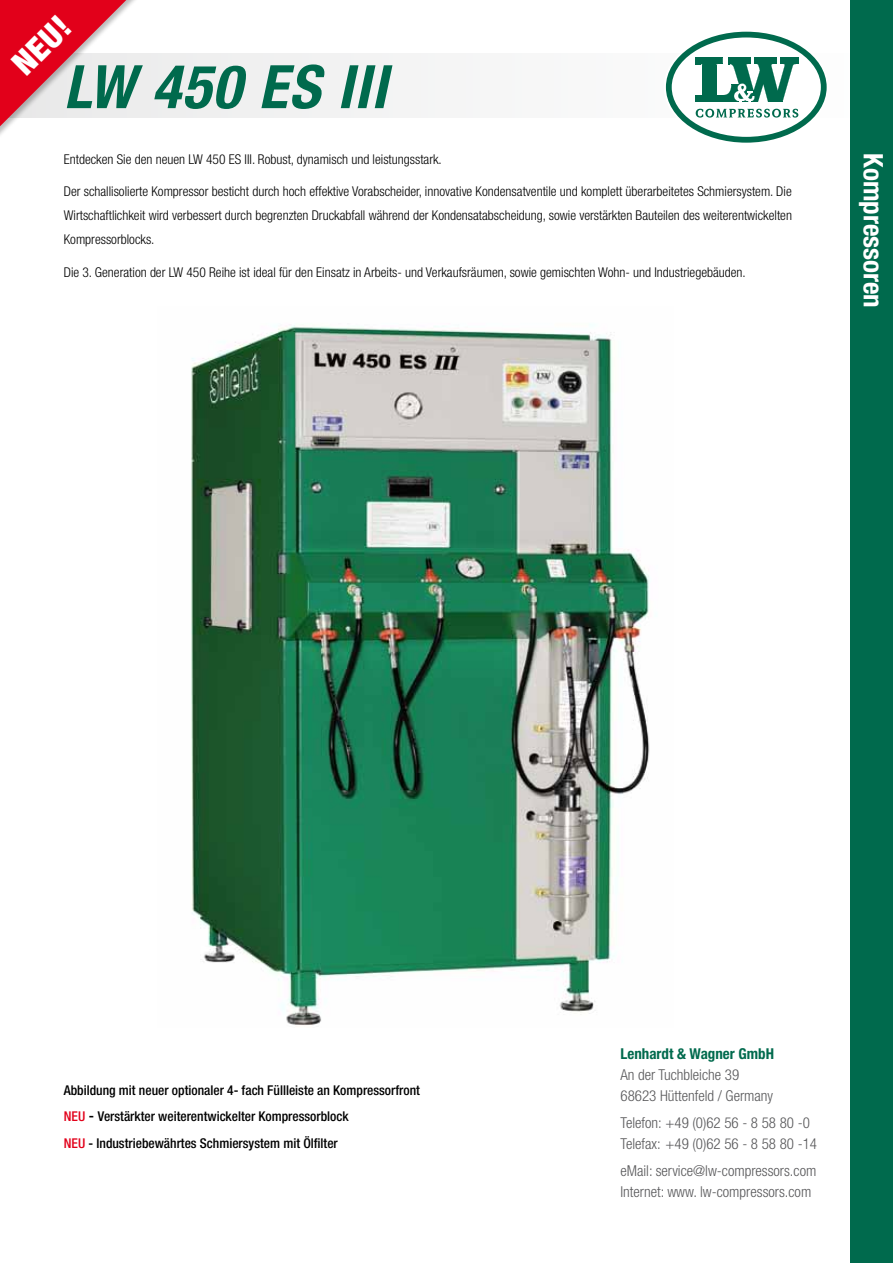
<style>
.page{position:relative;width:893px;height:1263px;background:#fff}
.page>*{position:absolute;margin:0;border:0;box-sizing:border-box;transform-origin:0 0}
.t1{font:italic 700 condensed 60px "Helvetica Neue";letter-spacing:.025em;color:#006a4d}
.t2{font:900 condensed 33px "Helvetica Neue";color:#fff}
.t3{font:700 condensed 27px "Helvetica Neue";color:#fff}
.t4{font:300 condensed 15px/21px "Helvetica Neue";color:#58585a}
.t5{font:700 condensed 15px "Helvetica Neue";color:#006a4d}
.t6{font:300 condensed 13.5px/24px "Helvetica Neue";color:#000;text-align:justify}
.t7{font:500 condensed 13.5px/26.5px "Helvetica Neue";color:#000}
.s1{color:#e2001a}
.s2{font-size:15px}
</style>
<div class="page">
<div style="left:0;top:54px;width:893px;height:64px;background:#f4f4f5"></div>
<svg style="left:664px;top:30px;width:164px;height:114px"></svg>
<svg style="left:669px;top:35px;width:155px;height:105px;fill:#fff"></svg>
<div style="left:666px;top:32px;width:161px;height:111px;border:6px solid #006a4d;border-radius:50%"></div>
<svg style="left:695px;top:58px;width:104px;height:45px"></svg>
<svg style="left:696px;top:109px;width:102px;height:9px"></svg>
<img style="left:191px;top:324px;width:459px;height:702px">
<div style="left:0;top:0;width:151px;height:226px;background:#000;opacity:.27"></div>
<svg style="left:0;top:0;width:146px;height:221px"></svg>
<div style="left:850px;top:0;width:43px;height:1263px;background:#006a4d"></div>
<h2 class="t2" style="left:3px;top:55px;width:69px;rotate:-45deg">NEU!</h2>
<h1 class="t1" style="left:64px;top:50px;width:324px">LW 450 ES III</h1>
<p class="t6" style="left:64px;top:147px;width:380px">Entdecken Sie den neuen LW 450 ES III. Robust, dynamisch und leistungsstark.</p>
<p class="t6" style="left:64px;top:179px;width:730px">Der schallisolierte Kompressor besticht durch hoch effektive Vorabscheider, innovative Kondensatventile und komplett überarbeitetes Schmiersystem. Die Wirtschaftlichkeit wird verbessert durch begrenzten Druckabfall während der Kondensatabscheidung, sowie verstärkten Bauteilen des weiterentwickelten Kompressorblocks.</p>
<p class="t6" style="left:64px;top:260px;width:683px">Die 3. Generation der LW 450 Reihe ist ideal für den Einsatz in Arbeits- und Verkaufsräumen, sowie gemischten Wohn- und Industriegebäuden.</p>
<h3 class="t3" style="left:890px;top:153px;width:156px;rotate:90deg">Kompressoren</h3>
<p class="t7" style="left:64px;top:1077px;width:358px">Abbildung mit neuer optionaler 4- fach Füllleiste an Kompressorfront<br><span class="s1">NEU</span> <span class="s2">-</span> Verstärkter weiterentwickelter Kompressorblock<br><span class="s1">NEU</span> - Industriebewährtes Schmiersystem mit Ölfilter</p>
<p class="t5" style="left:620px;top:1044px;width:155px">Lenhardt &amp; Wagner GmbH</p>
<p class="t4" style="left:620px;top:1064px;width:154px">An der Tuchbleiche 39<br>68623 Hüttenfeld / Germany</p>
<p class="t4" style="left:620px;top:1112px;width:198px">Telefon: +49 (0)62 56 - 8 58 80 -0<br>Telefax: +49 (0)62 56 - 8 58 80 -14</p>
<p class="t4" style="left:620px;top:1160px;width:197px">eMail: service@lw-compressors.com<br>Internet: www. lw-compressors.com</p>
</div>
